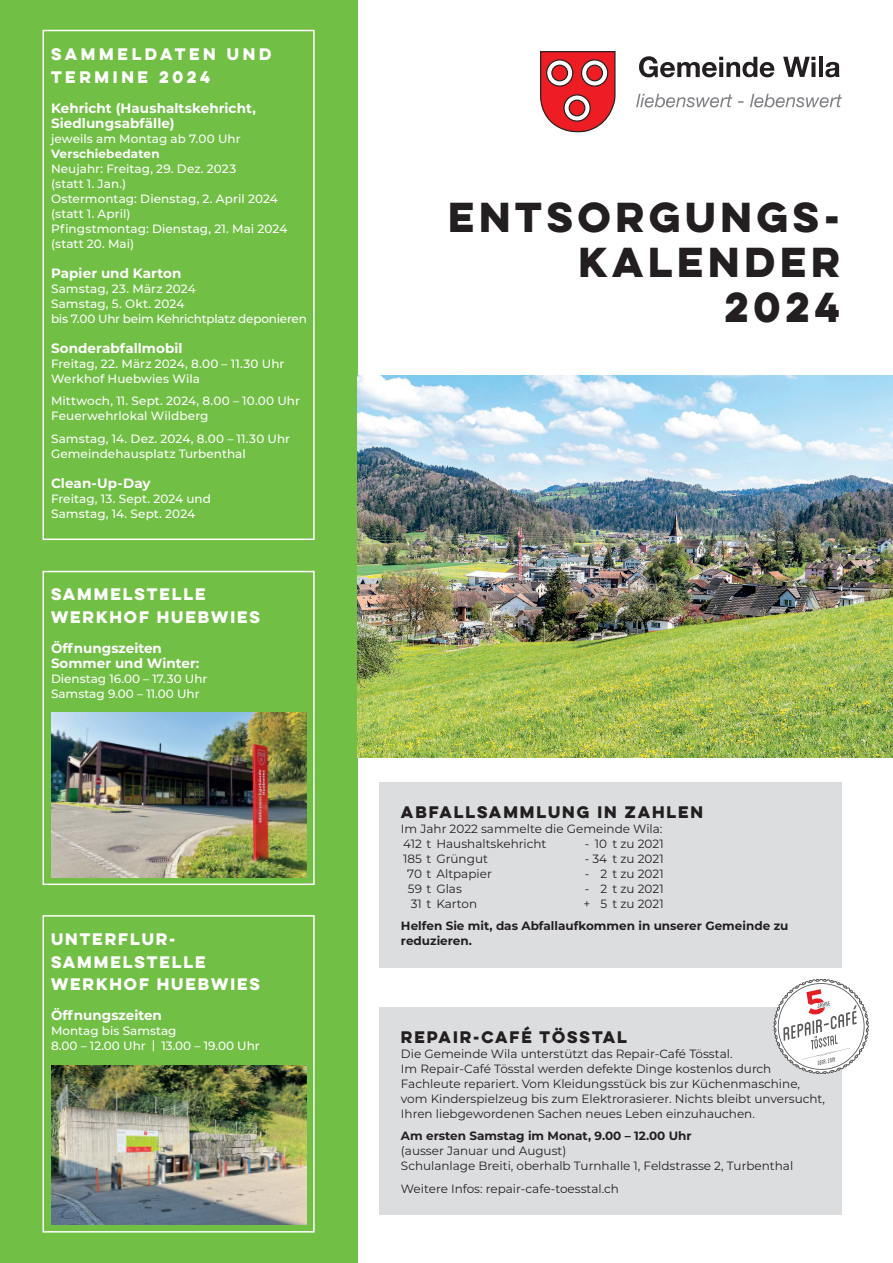
<style>
.page{position:relative;width:893px;height:1263px;background:#fff}
.page>*{position:absolute;margin:0;border:0;box-sizing:border-box;transform-origin:0 0}
.t1{font:700 37.5px/45.3px "Lulo Clean W01 One";letter-spacing:-.1em;color:#231f20;text-align:right}
.t2{font:700 15px/22.5px "Lulo Clean W01 One";letter-spacing:-.1em;color:#fff}
.t3{font:700 15px "Lulo Clean W01 One";letter-spacing:-.1em;color:#231f20}
.t4{font:700 15px/22.5px "Lulo Clean W01 One";letter-spacing:.015em;color:#fff}
.t5{font:700 13.5px/15px "Montserrat";letter-spacing:.005em;color:#fff}
.t6{font:500 12px/15px "Montserrat";letter-spacing:.005em;color:#fff}
.t7{font:12px/15px "Montserrat";color:#231f20}
.t8{font:700 12px/15px "Montserrat";color:#231f20}
.t9{font:700 12px "Montserrat";letter-spacing:.01em;color:#fff}
</style>
<div class="page">
<div style="left:380px;top:782px;width:462px;height:186px;background:#dcdddf"></div>
<div style="left:380px;top:1007px;width:462px;height:208px;background:#dcdddf"></div>
<div style="left:0;top:0;width:357px;height:1263px;background:#71bf44"></div>
<svg style="left:639px;top:56px;width:135px;height:21px"></svg>
<svg style="left:783px;top:57px;width:32px;height:20px"></svg>
<svg style="left:811px;top:62px;width:4px;height:15px"></svg>
<hr style="left:819px;top:57px;width:4px;height:20px;background:#231f20">
<svg style="left:825px;top:62px;width:15px;height:15px"></svg>
<svg style="left:636px;top:94px;width:96px;height:13px"></svg>
<svg style="left:738px;top:101px;width:6px;height:2px"></svg>
<svg style="left:750px;top:94px;width:92px;height:13px"></svg>
<svg style="left:540px;top:51px;width:76px;height:82px"></svg>
<div style="left:43px;top:571px;width:272px;height:314px;border:2px solid #fff"></div>
<div style="left:43px;top:915px;width:272px;height:317px;border:2px solid #fff"></div>
<div style="left:43px;top:30px;width:272px;height:510px;border:2px solid #fff"></div>
<img style="left:51px;top:712px;width:255px;height:165px">
<img style="left:51px;top:1065px;width:255px;height:159px">
<img style="left:357px;top:375px;width:536px;height:383px">
<svg style="left:774px;top:979px;width:94px;height:95px"></svg>
<p class="t4" style="left:51px;top:43px;width:225px">SAMMELDATEN UND<br>TERMINE 2024</p>
<p class="t5" style="left:51px;top:100px;width:206px">Kehricht (Haushaltskehricht,<br>Siedlungsabfälle)</p>
<p class="t6" style="left:51px;top:130px;width:191px">jeweils am Montag ab 7.00 Uhr</p>
<p class="t9" style="left:51px;top:145px;width:110px">Verschiebedaten</p>
<p class="t6" style="left:51px;top:160px;width:238px">Neujahr: Freitag, 29. Dez. 2023<br>(statt 1. Jan.)<br>Ostermontag: Dienstag, 2. April 2024 (statt 1. April)<br>Pfingstmontag: Dienstag, 21. Mai 2024 (statt 20. Mai)</p>
<p class="t5" style="left:51px;top:265px;width:132px">Papier und Karton</p>
<p class="t6" style="left:51px;top:280px;width:257px">Samstag, 23. März 2024<br>Samstag, 5. Okt. 2024<br>bis 7.00 Uhr beim Kehrichtplatz deponieren</p>
<p class="t5" style="left:51px;top:340px;width:133px">Sonderabfallmobil</p>
<p class="t6" style="left:51px;top:355px;width:235px">Freitag, 22. März 2024, 8.00 – 11.30 Uhr<br>Werkhof Huebwies Wila</p>
<p class="t6" style="left:51px;top:393px;width:250px">Mittwoch, 11. Sept. 2024, 8.00 – 10.00 Uhr<br>Feuerwehrlokal Wildberg</p>
<p class="t6" style="left:51px;top:430px;width:241px">Samstag, 14. Dez. 2024, 8.00 – 11.30 Uhr<br>Gemeindehausplatz Turbenthal</p>
<p class="t5" style="left:51px;top:475px;width:101px">Clean-Up-Day</p>
<p class="t6" style="left:51px;top:490px;width:162px">Freitag, 13. Sept. 2024 und<br>Samstag, 14. Sept. 2024</p>
<p class="t2" style="left:51px;top:583px;width:214px">SAMMELSTELLE<br>WERKHOF HUEBWIES</p>
<p class="t5" style="left:51px;top:640px;width:150px">Öffnungszeiten<br>Sommer und Winter:</p>
<p class="t6" style="left:51px;top:670px;width:158px">Dienstag 16.00 – 17.30 Uhr<br>Samstag 9.00 – 11.00 Uhr</p>
<p class="t2" style="left:51px;top:928px;width:214px">UNTERFLUR-<br>SAMMELSTELLE<br>WERKHOF HUEBWIES</p>
<p class="t5" style="left:51px;top:1007px;width:112px">Öffnungszeiten</p>
<p class="t6" style="left:51px;top:1023px;width:210px">Montag bis Samstag<br>8.00 – 12.00 Uhr | 13.00 – 19.00 Uhr</p>
<h1 class="t1" style="left:448px;top:194px;width:402px">ENTSORGUNGS-<br>KALENDER<br>2024</h1>
<p class="t3" style="left:401px;top:801px;width:307px">ABFALLSAMMLUNG IN ZAHLEN</p>
<p class="t7" style="left:401px;top:820px;width:263px">Im Jahr 2022 sammelte die Gemeinde Wila:<br>412 t Haushaltskehricht</p>
<p class="t7" style="left:585px;top:835px;width:80px">- 10 t zu 2021</p>
<p class="t7" style="left:403px;top:850px;width:86px">185 t Grüngut</p>
<p class="t7" style="left:585px;top:850px;width:80px">- 34 t zu 2021</p>
<p class="t7" style="left:407px;top:865px;width:86px">70 t Altpapier</p>
<p class="t7" style="left:585px;top:865px;width:80px">- 2 t zu 2021</p>
<p class="t7" style="left:408px;top:880px;width:56px">59 t Glas</p>
<p class="t7" style="left:585px;top:880px;width:80px">- 2 t zu 2021</p>
<p class="t7" style="left:411px;top:895px;width:68px">31 t Karton</p>
<p class="t7" style="left:583px;top:895px;width:82px">+ 5 t zu 2021</p>
<p class="t8" style="left:401px;top:918px;width:389px">Helfen Sie mit, das Abfallaufkommen in unserer Gemeinde zu reduzieren.</p>
<p class="t3" style="left:401px;top:1026px;width:231px">REPAIR-CAFÉ TÖSSTAL</p>
<p class="t7" style="left:401px;top:1045px;width:426px">Die Gemeinde Wila unterstützt das Repair-Café Tösstal.<br>Im Repair-Café Tösstal werden defekte Dinge kostenlos durch Fachleute repariert. Vom Kleidungsstück bis zur Küchenmaschine, vom Kinderspielzeug bis zum Elektrorasierer. Nichts bleibt unversucht, Ihren liebgewordenen Sachen neues Leben einzuhauchen.</p>
<p class="t8" style="left:401px;top:1128px;width:292px">Am ersten Samstag im Monat, 9.00 – 12.00 Uhr</p>
<p class="t7" style="left:401px;top:1143px;width:394px">(ausser Januar und August)<br>Schulanlage Breiti, oberhalb Turnhalle 1, Feldstrasse 2, Turbenthal</p>
<p class="t7" style="left:401px;top:1180px;width:219px">Weitere Infos: repair-cafe-toesstal.ch</p>
</div>
